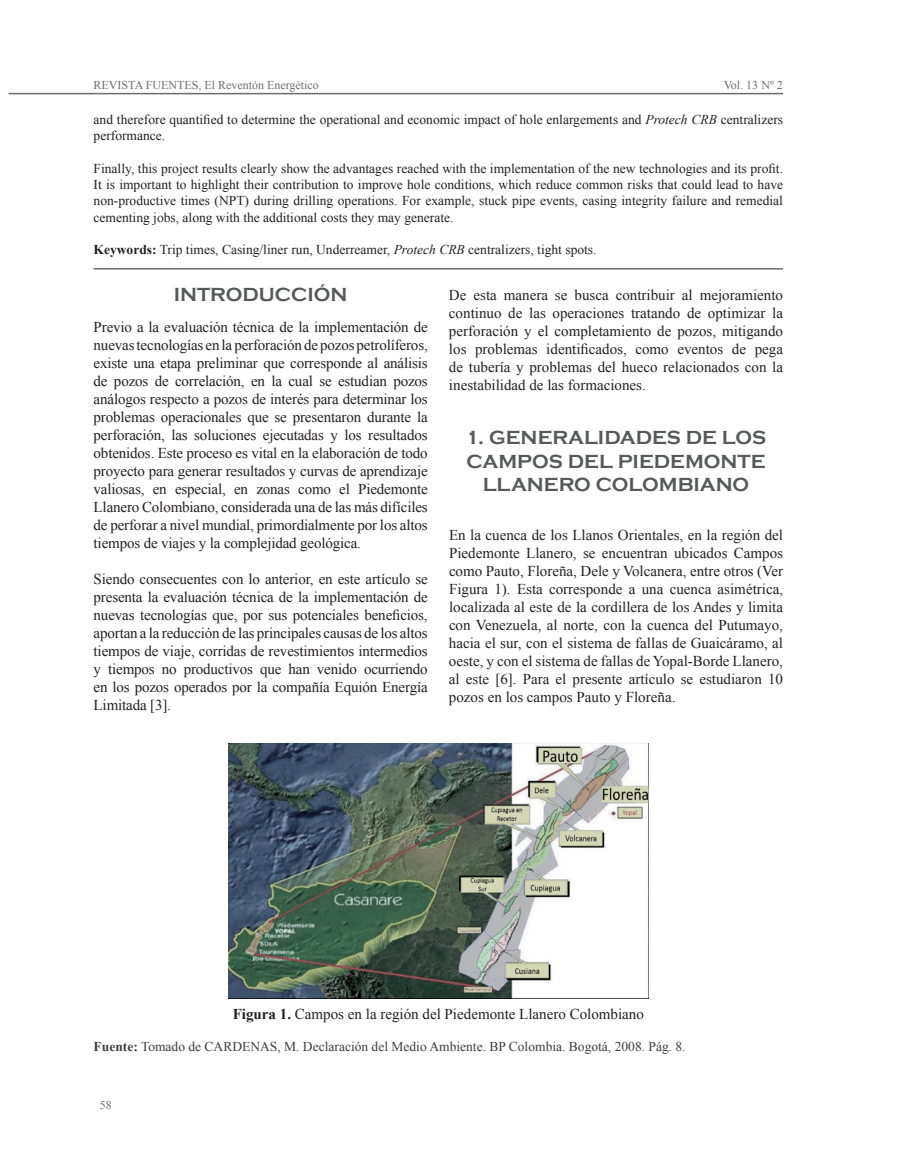
<style>
.page{position:relative;width:898px;height:1166px;background:#fff}
.page>*{position:absolute;margin:0;border:0;box-sizing:border-box;transform-origin:0 0}
.t1{font:700 19.5px/23.4px "Copperplate Gothic";color:#57585a;text-align:center}
.t2{font:15px/18px "Times New Roman";color:#231f20;text-align:justify}
.t3{font:13.5px/16.2px "Times New Roman";color:#231f20}
.t4{font:13.5px "Times New Roman";color:#3e3e3f}
.t5{font:12px "Times New Roman";color:#6c6d70}
.s1{font-style:italic}
.s2{font-weight:700}
</style>
<div class="page">
<hr style="left:9px;top:93px;width:773px;height:1px;background:#6c6d70">
<hr style="left:94px;top:268px;width:688px;height:1px;background:#6c6d70">
<img style="left:228px;top:743px;width:420px;height:254px">
<p class="t5" style="left:94px;top:77px;width:227px">Revista fuentes, El Reventón Energético</p>
<p class="t5" style="left:723px;top:77px;width:60px">Vol. 13 Nº 2</p>
<p class="t3" style="left:94px;top:111px;width:690px">and therefore quantified to determine the operational and economic impact of hole enlargements and <span class="s1">Protech CRB</span> centralizers performance.</p>
<p class="t3" style="left:94px;top:160px;width:690px;text-align:justify">Finally, this project results clearly show the advantages reached with the implementation of the new technologies and its profit.<br>It is important to highlight their contribution to improve hole conditions, which reduce common risks that could lead to have non-productive times (NPT) during drilling operations. For example, stuck pipe events, casing integrity failure and remedial cementing jobs, along with the additional costs they may generate.</p>
<p class="t3" style="left:94px;top:241px;width:504px"><span class="s2">Keywords:</span> Trip times, Casing/liner run, Underreamer, <span class="s1">Protech CRB</span> centralizers, tight spots.</p>
<h1 class="t1" style="left:174px;top:283px;width:175px">INTRODUCCIÓN</h1>
<p class="t2" style="left:94px;top:317px;width:335px">Previo a la evaluación técnica de la implementación de nuevas tecnologías en la perforación de pozos petrolíferos, existe una etapa preliminar que corresponde al análisis de pozos de correlación, en la cual se estudian pozos análogos respecto a pozos de interés para determinar los problemas operacionales que se presentaron durante la perforación, las soluciones ejecutadas y los resultados obtenidos. Este proceso es vital en la elaboración de todo proyecto para generar resultados y curvas de aprendizaje valiosas, en especial, en zonas como el Piedemonte Llanero Colombiano, considerada una de las más difíciles de perforar a nivel mundial, primordialmente por los altos tiempos de viajes y la complejidad geológica.</p>
<p class="t2" style="left:94px;top:569px;width:335px">Siendo consecuentes con lo anterior, en este artículo se presenta la evaluación técnica de la implementación de nuevas tecnologías que, por sus potenciales beneficios, aportan a la reducción de las principales causas de los altos tiempos de viaje, corridas de revestimientos intermedios y tiempos no productivos que han venido ocurriendo en los pozos operados por la compañía Equión Energía Limitada [3].</p>
<p class="t2" style="left:449px;top:285px;width:335px">De esta manera se busca contribuir al mejoramiento continuo de las operaciones tratando de optimizar la perforación y el completamiento de pozos, mitigando los problemas identificados, como eventos de pega de tubería y problemas del hueco relacionados con la inestabilidad de las formaciones.</p>
<h1 class="t1" style="left:465px;top:426px;width:302px">1. GENERALIDADES DE LOS<br>CAMPOS DEL PIEDEMONTE<br>LLANERO COLOMBIANO</h1>
<p class="t2" style="left:449px;top:525px;width:335px">En la cuenca de los Llanos Orientales, en la región del Piedemonte Llanero, se encuentran ubicados Campos como Pauto, Floreña, Dele y Volcanera, entre otros (Ver Figura 1). Esta corresponde a una cuenca asimétrica, localizada al este de la cordillera de los Andes y limita con Venezuela, al norte, con la cuenca del Putumayo, hacia el sur, con el sistema de fallas de Guaicáramo, al oeste, y con el sistema de fallas de Yopal-Borde Llanero, al este [6]. Para el presente artículo se estudiaron 10 pozos en los campos Pauto y Floreña.</p>
<p class="t2" style="left:233px;top:1004px;width:412px"><span class="s2">Figura 1.</span> Campos en la región del Piedemonte Llanero Colombiano</p>
<p class="t4" style="left:94px;top:1037px;width:158px"><span class="s2">Fuente:</span> Tomado de CARDENAS</p>
<p class="t4" style="left:277px;top:1037px;width:409px">, M. Declaración del Medio Ambiente. BP Colombia. Bogotá, 2008. Pág. 8.</p>
<p class="t5" style="left:100px;top:1096px;width:13px">58</p>
</div>
